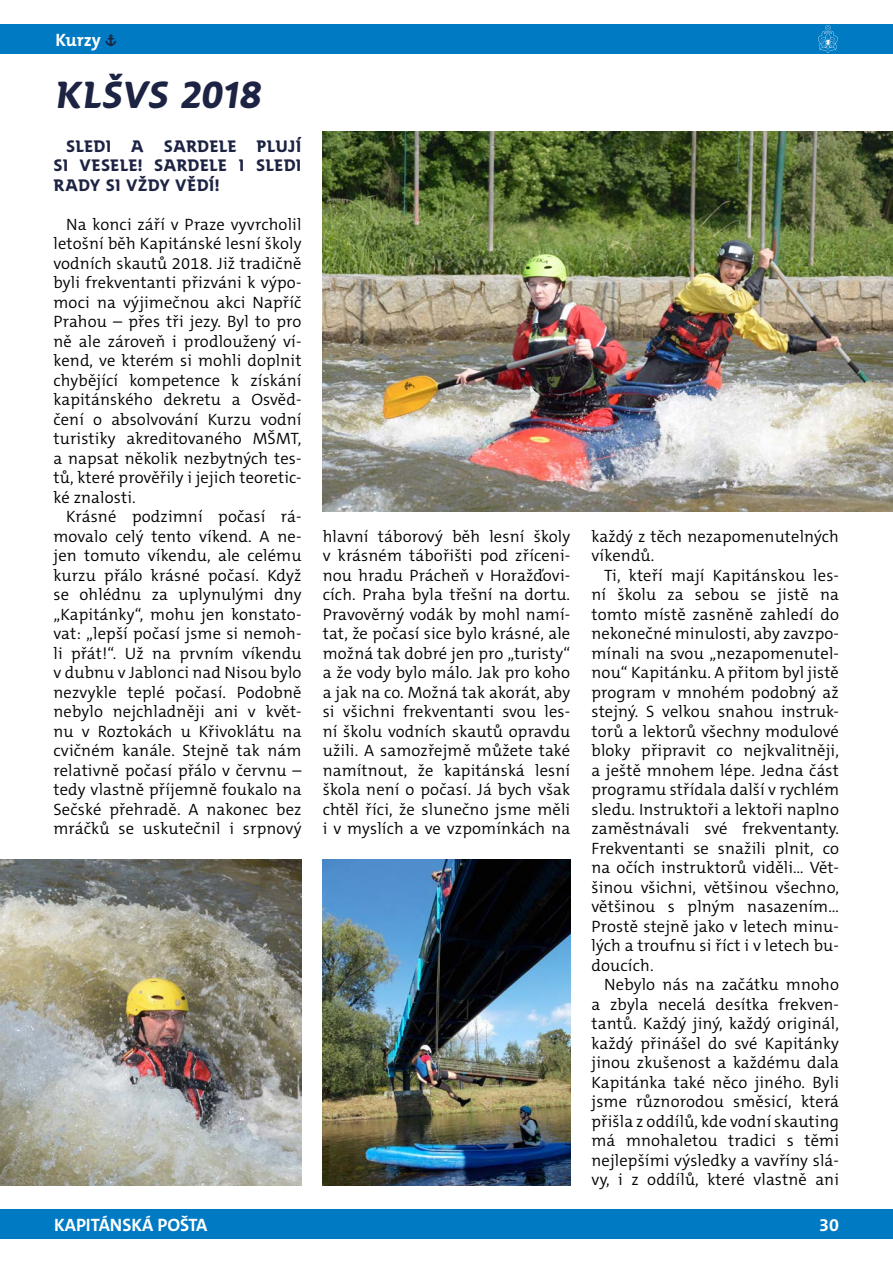
<style>
.page{position:relative;width:893px;height:1263px;background:#fff}
.page>*{position:absolute;margin:0;border:0;box-sizing:border-box;transform-origin:0 0}
.t1{font:700 37.5px "SKAUT";color:#1d2343}
.t2{font:700 18px "The Mix C5";color:#fff}
.t3{font:300 16.5px/19.5px "The Mix C5";letter-spacing:.01em;color:#000;text-align:justify}
.t4{font:700 16.5px/19.5px "SKAUT";color:#1d2343;text-align:justify}
.s1{font-family:"SKAUT";font-size:16.5px;color:#1d2343}
</style>
<div class="page">
<div style="left:0;top:1209px;width:893px;height:30px;background:#007bc3"></div>
<div style="left:0;top:24px;width:893px;height:30px;background:#007bc3"></div>
<svg style="left:818px;top:25px;width:20px;height:28px"></svg>
<img style="left:323px;top:132px;width:570px;height:380px">
<img style="left:323px;top:859px;width:247px;height:326px">
<img style="left:0;top:859px;width:301px;height:326px">
<p class="t2" style="left:55px;top:28px;width:63px">Kurzy <span class="s1">»</span></p>
<h1 class="t1" style="left:54px;top:72px;width:215px">klšvs 2018</h1>
<p class="t4" style="left:54px;top:136px;width:249px;text-indent:13px">SLEDI A SARDELE PLUJÍ SI VESELE! SARDELE I SLEDI RADY SI VŽDY VĚDÍ!</p>
<p class="t3" style="left:54px;top:214px;width:249px;text-indent:13px">Na konci září v Praze vyvrcholil letošní běh Kapitánské lesní školy vodních skautů 2018. Již tradičně byli frekventanti přizváni k výpo&shy;moci na výjimečnou akci Napříč Prahou – přes tři jezy. Byl to pro ně ale zároveň i prodloužený ví&shy;kend, ve kterém si mohli doplnit chybějící kompetence k získání kapitánského dekretu a Osvěd&shy;čení o absolvování Kurzu vodní turistiky akreditovaného MŠMT, a napsat několik nezbytných tes&shy;tů, které prověřily i jejich teoretic&shy;ké znalosti.</p>
<p class="t3" style="left:54px;top:507px;width:249px;text-indent:13px">Krásné podzimní počasí rá&shy;movalo celý tento víkend. A ne&shy;jen tomuto víkendu, ale celému kurzu přálo krásné počasí. Když se ohlédnu za uplynulými dny „Kapitánky“, mohu jen konstato&shy;vat: „lepší počasí jsme si nemoh&shy;li přát!“. Už na prvním víkendu v dubnu v Jablonci nad Nisou bylo nezvykle teplé počasí. Podobně nebylo nejchladněji ani v květ&shy;nu v Roztokách u Křivoklátu na cvičném kanále. Stejně tak nám relativně počasí přálo v červnu – tedy vlastně příjemně foukalo na Sečské přehradě. A nakonec bez mráčků se uskutečnil i srpnový</p>
<p class="t3" style="left:323px;top:526px;width:249px">hlavní táborový běh lesní školy v krásném tábořišti pod zříceni&shy;nou hradu Prácheň v Horažďovi&shy;cích. Praha byla třešní na dortu.<br>Pravověrný vodák by mohl namí&shy;tat, že počasí sice bylo krásné, ale možná tak dobré jen pro „turisty“ a že vody bylo málo. Jak pro koho a jak na co. Možná tak akorát, aby si všichni frekventanti svou les&shy;ní školu vodních skautů opravdu užili. A samozřejmě můžete také namítnout, že kapitánská lesní škola není o počasí. Já bych však chtěl říci, že slunečno jsme měli i v myslích a ve vzpomínkách na</p>
<p class="t3" style="left:591px;top:526px;width:249px">každý z těch nezapomenutelných víkendů.</p>
<p class="t3" style="left:591px;top:565px;width:249px;text-align:left;text-indent:13px">Ti, kteří mají Kapitánskou les&shy;ní školu za sebou se jistě na tomto místě zasněně zahledí do nekonečné minulosti, aby zavzpo&shy;mínali na svou „nezapomenutel&shy;nou“ Kapitánku. A přitom byl jistě program v mnohém podobný až stejný. S velkou snahou instruk&shy;torů a lektorů všechny modulové bloky připravit co nejkvalitněji, a ještě mnohem lépe. Jedna část programu střídala další v rychlém sledu. Instruktoři a lektoři naplno zaměstnávali své frekventanty.<br>Frekventanti se snažili plnit, co na očích instruktorů viděli… Vět&shy;šinou všichni, většinou všechno, většinou s plným nasazením…<br>Prostě stejně jako v letech minu&shy;lých a troufnu si říct i v letech bu&shy;doucích.</p>
<p class="t3" style="left:591px;top:975px;width:249px;text-indent:13px">Nebylo nás na začátku mnoho a zbyla necelá desítka frekven&shy;tantů. Každý jiný, každý originál, každý přinášel do své Kapitánky jinou zkušenost a každému dala Kapitánka také něco jiného. Byli jsme různorodou směsicí, která přišla z oddílů, kde vodní skauting má mnohaletou tradici s těmi nejlepšími výsledky a vavříny slá&shy;vy, i z oddílů, které vlastně ani</p>
<p class="t2" style="left:54px;top:1213px;width:155px">KAPITÁNSKÁ POŠTA</p>
<p class="t2" style="left:819px;top:1213px;width:21px">30</p>
</div>
